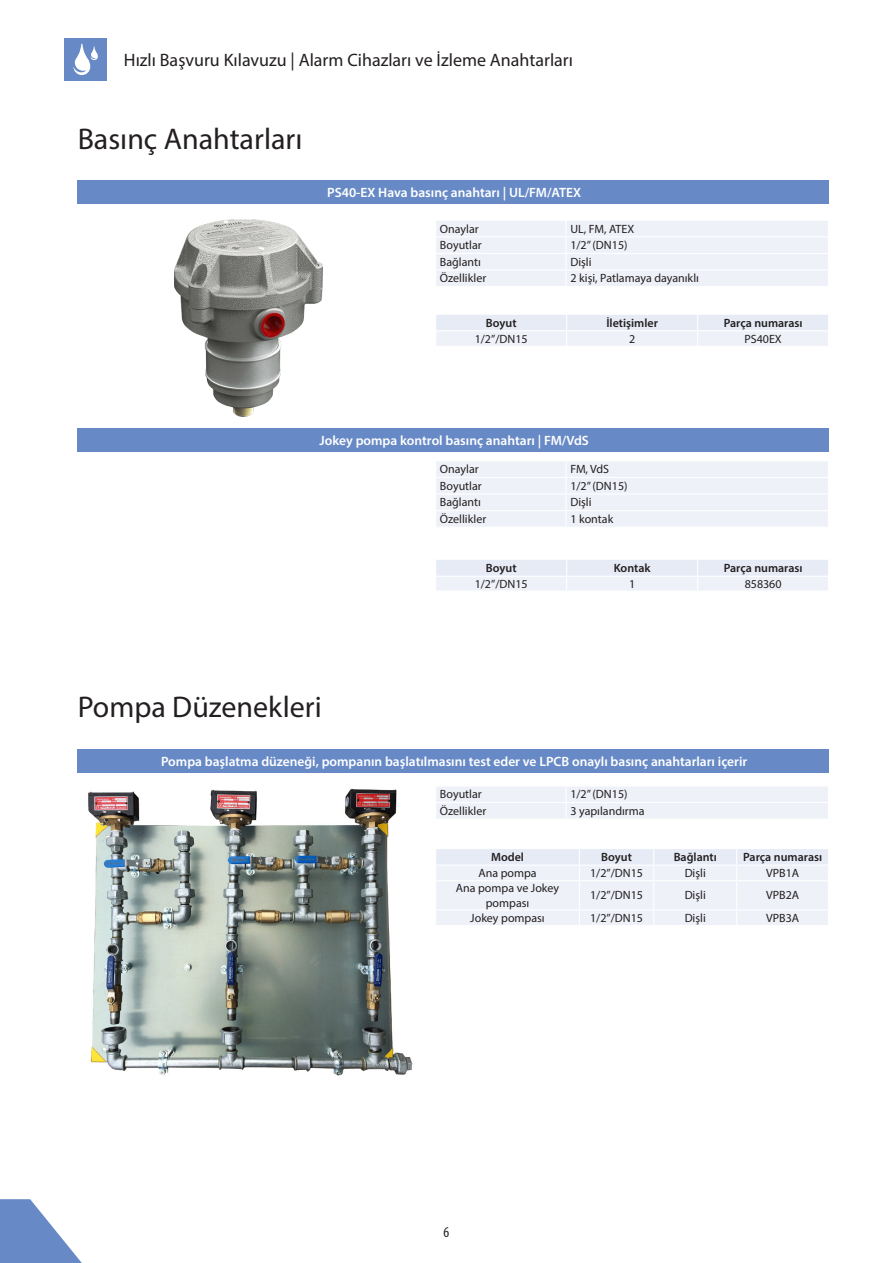
<style>
.page{position:relative;width:893px;height:1263px;background:#fff}
.page>*{position:absolute;margin:0;border:0;box-sizing:border-box;transform-origin:0 0}
.t1{font:30px "Myriad Pro";color:#231f20}
.t2{font:18px "Myriad Pro";color:#231f20}
.t3{font:condensed 15px "Myriad Pro";color:#231f20}
.t4{font:600 13.5px "Myriad Pro";color:#fff}
.t5{font:12px/14.4px "Myriad Pro";color:#231f20;text-align:center}
.t6{font:600 12px "Myriad Pro";color:#231f20}
</style>
<div class="page">
<svg style="left:0;top:1199px;width:82px;height:64px"></svg>
<div style="left:64px;top:38px;width:42px;height:43px;background:#678ac6"></div>
<svg style="left:73px;top:44px;width:25px;height:31px"></svg>
<img style="left:174px;top:220px;width:149px;height:196px">
<img style="left:88px;top:788px;width:325px;height:288px">
<div style="left:436px;top:221px;width:392px;height:65px;background:#eef1f8"></div>
<hr style="left:436px;top:236px;width:130px;height:1px;background:#fff">
<hr style="left:566px;top:236px;width:262px;height:1px;background:#fff">
<div style="left:436px;top:462px;width:392px;height:65px;background:#eef1f8"></div>
<hr style="left:436px;top:477px;width:130px;height:1px;background:#fff">
<hr style="left:566px;top:477px;width:262px;height:1px;background:#fff">
<div style="left:436px;top:560px;width:392px;height:30px;background:#ebeff8"></div>
<hr style="left:567px;top:576px;width:131px;height:1px;background:#fff">
<div style="left:436px;top:315px;width:392px;height:31px;background:#eef1f8"></div>
<hr style="left:567px;top:330px;width:131px;height:1px;background:#fff">
<div style="left:436px;top:787px;width:392px;height:31px;background:#eef1f8"></div>
<div style="left:436px;top:849px;width:392px;height:76px;background:#eef1f8"></div>
<div style="left:78px;top:180px;width:751px;height:24px;background:#678ac6"></div>
<div style="left:78px;top:428px;width:751px;height:23px;background:#678ac6"></div>
<div style="left:78px;top:749px;width:751px;height:23px;background:#678ac6"></div>
<h2 class="t2" style="left:124px;top:49px;width:451px">Hızlı Başvuru Kılavuzu | Alarm Cihazları ve İzleme Anahtarları</h2>
<p class="t1" style="left:78px;top:120px;width:226px">Basınç Anahtarları</p>
<p class="t4" style="left:327px;top:184px;width:255px">PS40-EX Hava basınç anahtarı | UL/FM/ATEX</p>
<p class="t5" style="left:440px;top:221px;width:40px">Onaylar</p>
<p class="t5" style="left:570px;top:221px;width:65px">UL, FM, ATEX</p>
<p class="t5" style="left:440px;top:238px;width:43px">Boyutlar</p>
<p class="t5" style="left:570px;top:238px;width:59px">1/2” (DN15)</p>
<p class="t5" style="left:440px;top:254px;width:43px">Bağlantı</p>
<p class="t5" style="left:570px;top:254px;width:23px">Dişli</p>
<p class="t5" style="left:440px;top:271px;width:48px">Özellikler</p>
<p class="t5" style="left:570px;top:271px;width:130px">2 kişi, Patlamaya dayanıklı</p>
<p class="t6" style="left:486px;top:315px;width:32px">Boyut</p>
<p class="t6" style="left:606px;top:315px;width:53px">İletişimler</p>
<p class="t6" style="left:724px;top:315px;width:80px">Parça numarası</p>
<p class="t5" style="left:475px;top:331px;width:54px">1/2”/DN15</p>
<p class="t5" style="left:629px;top:331px;width:8px">2</p>
<p class="t5" style="left:744px;top:331px;width:39px">PS40EX</p>
<p class="t4" style="left:320px;top:432px;width:271px">Jokey pompa kontrol basınç anahtarı | FM/VdS</p>
<p class="t5" style="left:440px;top:462px;width:40px">Onaylar</p>
<p class="t5" style="left:570px;top:462px;width:40px">FM, VdS</p>
<p class="t5" style="left:440px;top:478px;width:43px">Boyutlar</p>
<p class="t5" style="left:570px;top:478px;width:59px">1/2” (DN15)</p>
<p class="t5" style="left:440px;top:495px;width:43px">Bağlantı</p>
<p class="t5" style="left:570px;top:495px;width:23px">Dişli</p>
<p class="t5" style="left:440px;top:512px;width:48px">Özellikler</p>
<p class="t5" style="left:570px;top:512px;width:44px">1 kontak</p>
<p class="t6" style="left:486px;top:560px;width:32px">Boyut</p>
<p class="t6" style="left:614px;top:560px;width:38px">Kontak</p>
<p class="t6" style="left:724px;top:560px;width:80px">Parça numarası</p>
<p class="t5" style="left:475px;top:576px;width:54px">1/2”/DN15</p>
<p class="t5" style="left:629px;top:576px;width:8px">1</p>
<p class="t5" style="left:745px;top:576px;width:38px">858360</p>
<p class="t1" style="left:78px;top:689px;width:246px">Pompa Düzenekleri</p>
<p class="t4" style="left:161px;top:753px;width:588px">Pompa başlatma düzeneği, pompanın başlatılmasını test eder ve LPCB onaylı basınç anahtarları içerir</p>
<p class="t5" style="left:440px;top:787px;width:43px">Boyutlar</p>
<p class="t5" style="left:570px;top:787px;width:59px">1/2” (DN15)</p>
<p class="t5" style="left:440px;top:803px;width:48px">Özellikler</p>
<p class="t5" style="left:570px;top:803px;width:76px">3 yapılandırma</p>
<p class="t6" style="left:491px;top:849px;width:34px">Model</p>
<p class="t6" style="left:601px;top:849px;width:32px">Boyut</p>
<p class="t6" style="left:674px;top:849px;width:45px">Bağlantı</p>
<p class="t6" style="left:743px;top:849px;width:80px">Parça numarası</p>
<p class="t5" style="left:478px;top:865px;width:60px">Ana pompa</p>
<p class="t5" style="left:590px;top:865px;width:54px">1/2”/DN15</p>
<p class="t5" style="left:685px;top:865px;width:23px">Dişli</p>
<p class="t5" style="left:766px;top:865px;width:35px">VPB1A</p>
<p class="t5" style="left:456px;top:881px;width:105px">Ana pompa ve Jokey pompası</p>
<p class="t5" style="left:590px;top:888px;width:54px">1/2”/DN15</p>
<p class="t5" style="left:685px;top:888px;width:23px">Dişli</p>
<p class="t5" style="left:766px;top:888px;width:35px">VPB2A</p>
<p class="t5" style="left:470px;top:910px;width:76px">Jokey pompası</p>
<p class="t5" style="left:590px;top:910px;width:54px">1/2”/DN15</p>
<p class="t5" style="left:685px;top:910px;width:23px">Dişli</p>
<p class="t5" style="left:766px;top:910px;width:35px">VPB3A</p>
<p class="t3" style="left:444px;top:1223px;width:7px">6</p>
</div>
